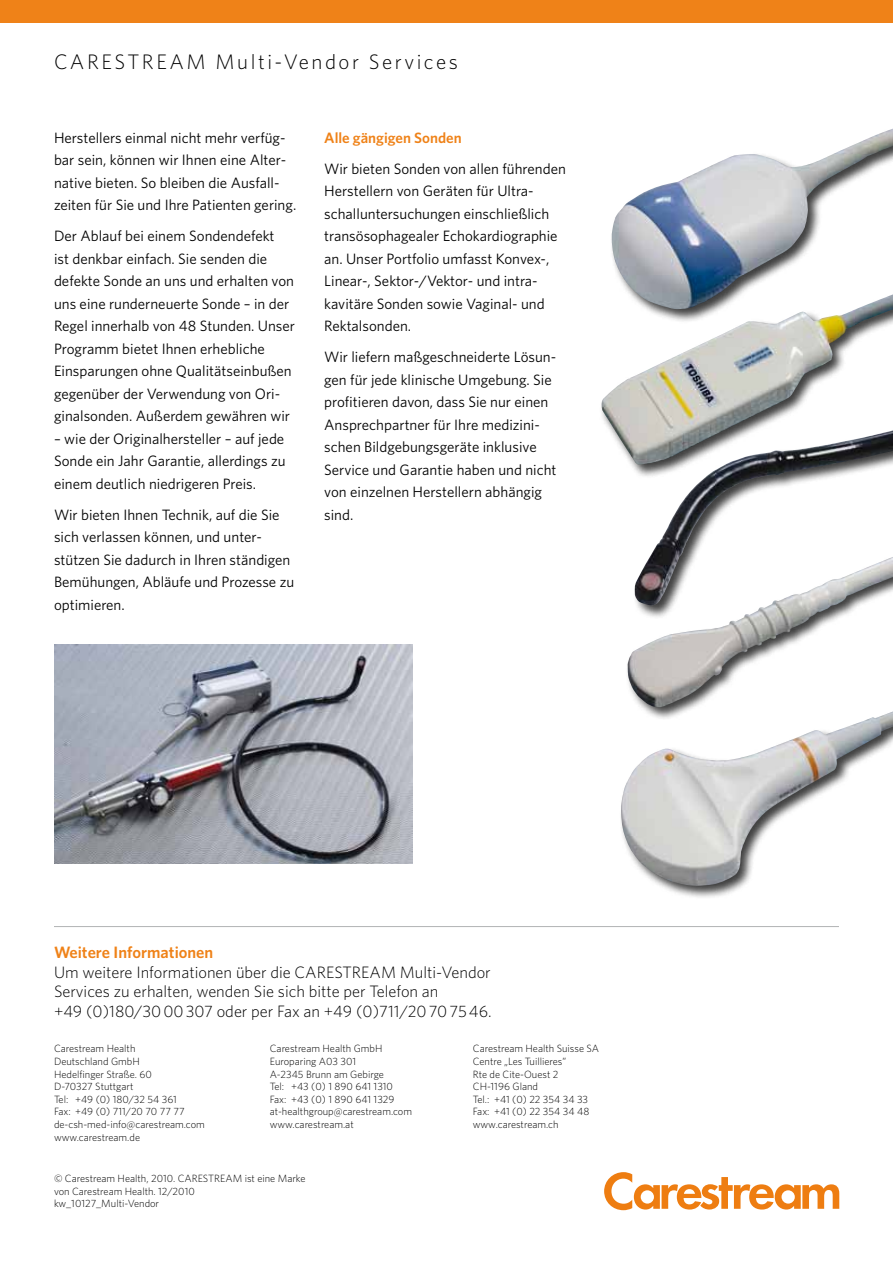
<style>
.page{position:relative;width:893px;height:1263px;background:#fff}
.page>*{position:absolute;margin:0;border:0;box-sizing:border-box;transform-origin:0 0}
.t1{font:300 21px "Whitney K";letter-spacing:.12em;color:#000}
.t2{font:300 16.5px/19.8px "Whitney K";color:#000}
.t3{font:600 16.5px "Whitney K";color:#ef8218}
.t4{font:15px/22.5px "Whitney K";color:#000}
.t5{font:600 15px "Whitney K";color:#ef8218}
.t6{font:300 10.5px/12.6px "Whitney K";color:#000}
</style>
<div class="page">
<div style="left:0;top:0;width:893px;height:22px;background:#ef8218"></div>
<svg style="left:604px;top:1172px;width:235px;height:38px"></svg>
<hr style="left:54px;top:926px;width:785px;height:1px;background:#b1b3b4">
<img style="left:54px;top:644px;width:358px;height:219px">
<img style="left:601px;top:323px;width:292px;height:141px">
<div style="left:632px;top:426px;width:261px;height:194px;background:#000;opacity:.75"></div>
<img style="left:635px;top:430px;width:258px;height:119px">
<div style="left:619px;top:704px;width:274px;height:196px;background:#000;opacity:.75"></div>
<img style="left:621px;top:711px;width:272px;height:175px">
<div style="left:609px;top:122px;width:284px;height:201px;background:#000;opacity:.75"></div>
<img style="left:610px;top:129px;width:283px;height:180px">
<div style="left:625px;top:549px;width:268px;height:172px;background:#000;opacity:.75"></div>
<img style="left:627px;top:557px;width:266px;height:150px">
<h1 class="t1" style="left:54px;top:50px;width:405px">carestream M ulti-Vendor Services</h1>
<p class="t4" style="left:54px;top:126px;width:244px">Herstellers einmal nicht mehr verfüg&shy;bar sein, können wir Ihnen eine Alter&shy;native bieten. So bleiben die Ausfall&shy;zeiten für Sie und Ihre Patienten gering.</p>
<p class="t4" style="left:54px;top:224px;width:243px">Der Ablauf bei einem Sondendefekt<br>ist denkbar einfach. Sie senden die defekte Sonde an uns und erhalten von uns eine runderneuerte Sonde – in der Regel innerhalb von 48 Stunden. Unser Programm bietet Ihnen erhebliche Einsparungen ohne Qualitätseinbußen gegenüber der Verwendung von Ori&shy;ginalsonden. Außerdem gewähren wir</p>
<p class="t4" style="left:54px;top:427px;width:233px;text-align:justify">– wie der Originalhersteller – auf jede Sonde ein Jahr Garantie, allerdings zu einem deutlich niedrigeren Preis.</p>
<p class="t4" style="left:54px;top:503px;width:242px">Wir bieten Ihnen Technik, auf die Sie sich verlassen können, und unter&shy;stützen Sie dadurch in Ihren ständigen<br>Bemühungen, Abläufe und Prozesse zu optimieren.</p>
<p class="t5" style="left:324px;top:128px;width:139px">Alle gängigen Sonden</p>
<p class="t4" style="left:324px;top:157px;width:243px">Wir bieten Sonden von allen führenden Herstellern von Geräten für Ultra&shy;schalluntersuchungen einschließlich transösophagealer Echokardiographie an. Unser Portfolio umfasst Konvex-, Linear-, Sektor-/Vektor- und intra&shy;kavitäre Sonden sowie Vaginal- und Rektalsonden.</p>
<p class="t4" style="left:324px;top:345px;width:234px">Wir liefern maßgeschneiderte Lösun&shy;gen für jede klinische Umgebung. Sie profitieren davon, dass Sie nur einen Ansprechpartner für Ihre medizini&shy;schen Bildgebungsgeräte inklusive Service und Garantie haben und nicht von einzelnen Herstellern abhängig sind.</p>
<p class="t3" style="left:54px;top:942px;width:161px">Weitere Informationen</p>
<p class="t2" style="left:54px;top:962px;width:252px">Um weitere Informationen über die CARESTREAM</p>
<p class="t2" style="left:54px;top:962px;width:439px;text-indent:346px">Multi-Vendor<br>Services zu erhalten, wenden Sie sich bitte per Telefon an<br>+49 (0)180/3000307 oder per Fax an +49 (0)711/20707546.</p>
<p class="t6" style="left:54px;top:1042px;width:152px">Carestream Health<br>Deutschland GmbH<br>Hedelfinger Straße. 60<br>D-70327 Stuttgart<br>Tel: +49 (0) 180/32 54 361<br>Fax: +49 (0) 711/20 70 77 77 de-csh-med-info@carestream.com www.carestream.de</p>
<p class="t6" style="left:54px;top:1172px;width:132px">© Carestream Health, 2010. CARESTREAM</p>
<p class="t6" style="left:245px;top:1172px;width:62px">ist eine Marke</p>
<p class="t6" style="left:54px;top:1185px;width:142px">von Carestream Health. 12/2010 kw_10127_M ulti-Vendor</p>
<p class="t6" style="left:270px;top:1042px;width:144px">Carestream Health GmbH<br>Europaring A03 301<br>A-2345 Brunn am Gebirge<br>Tel: +43 (0) 1 890 641 1310<br>Fax: +43 (0) 1 890 641 1329 at-healthgroup@carestream.com www.carestream.at</p>
<p class="t6" style="left:473px;top:1042px;width:121px">Carestream Health Suisse SA<br>Centre „Les Tuillieres”<br>Rte de Cite-Ouest 2<br>CH-1196 Gland<br>Tel.: +41 (0) 22 354 34 33<br>Fax: +41 (0) 22 354 34 48 www.carestream.ch</p>
</div>
